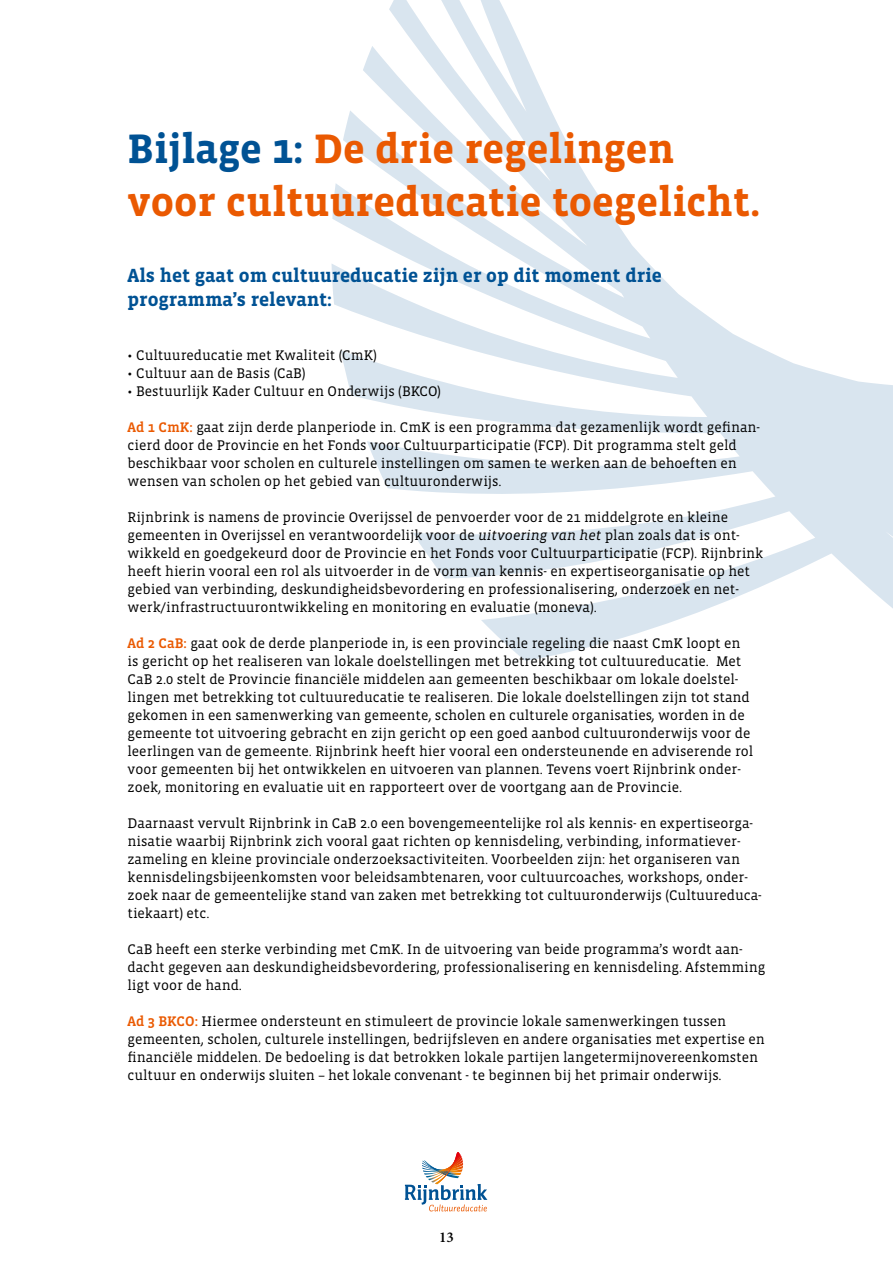
<style>
.page{position:relative;width:893px;height:1263px;background:#fff}
.page>*{position:absolute;margin:0;border:0;box-sizing:border-box;transform-origin:0 0}
.t1{font:700 42px/52.5px "Vista Slab OTCE";color:#ea5901}
.t2{font:700 19.5px/24px "Vista Slab OTCE";color:#005294}
.t3{font:600 15px "Minion Pro";color:#000}
.t4{font:14.25px/18px "Vista Slab OTCE";color:#000}
.s1{color:#005294}
.s2{font-weight:500;color:#ea5901}
.s3{font-style:italic}
</style>
<div class="page">
<svg style="left:331px;top:0;width:562px;height:661px"></svg>
<svg style="left:405px;top:1152px;width:82px;height:59px"></svg>
<h1 class="t1" style="left:128px;top:123px;width:634px"><span class="s1">Bijlage 1:</span> De drie regelingen voor cultuureducatie toegelicht.</h1>
<h2 class="t2" style="left:128px;top:264px;width:536px">Als het gaat om cultuureducatie zijn er op dit moment drie programma’s relevant:</h2>
<p class="t4" style="left:128px;top:346px;width:251px">• Cultuureducatie met Kwaliteit (CmK)</p>
<p class="t4" style="left:128px;top:364px;width:180px">• Cultuur aan de Basis (CaB)</p>
<p class="t4" style="left:128px;top:382px;width:315px">• Bestuurlijk Kader Cultuur en Onderwijs (BKCO)</p>
<p class="t4" style="left:128px;top:418px;width:634px"><span class="s2">Ad 1 CmK:</span> gaat zijn derde planperiode in. CmK is een programma dat gezamenlijk wordt gefinan&shy;cierd door de Provincie en het Fonds voor Cultuurparticipatie (FCP). Dit programma stelt geld beschikbaar voor scholen en culturele instellingen om samen te werken aan de behoeften en wensen van scholen op het gebied van cultuuronderwijs.</p>
<p class="t4" style="left:128px;top:508px;width:637px">Rijnbrink is namens de provincie Overijssel de penvoerder voor de 21 middelgrote en kleine gemeenten in Overijssel en verantwoordelijk voor de <span class="s3">uitvoering van het</span> plan zoals dat is ont&shy;wikkeld en goedgekeurd door de Provincie en het Fonds voor Cultuurparticipatie (FCP). Rijnbrink heeft hierin vooral een rol als uitvoerder in de vorm van kennis- en expertiseorganisatie op het gebied van verbinding, deskundigheidsbevordering en professionalisering, onderzoek en net&shy;werk/infrastructuurontwikkeling en monitoring en evaluatie (moneva).</p>
<p class="t4" style="left:128px;top:634px;width:627px"><span class="s2">Ad 2 CaB:</span> gaat ook de derde planperiode in, is een provinciale regeling die naast CmK loopt en is gericht op het realiseren van lokale doelstellingen met betrekking tot cultuureducatie. Met CaB 2.0 stelt de Provincie financiële middelen aan gemeenten beschikbaar om lokale doelstel&shy;lingen met betrekking tot cultuureducatie te realiseren. Die lokale doelstellingen zijn tot stand gekomen in een samenwerking van gemeente, scholen en culturele organisaties, worden in de gemeente tot uitvoering gebracht en zijn gericht op een goed aanbod cultuuronderwijs voor de leerlingen van de gemeente. Rijnbrink heeft hier vooral een ondersteunende en adviserende rol voor gemeenten bij het ontwikkelen en uitvoeren van plannen. Tevens voert Rijnbrink onder&shy;zoek, monitoring en evaluatie uit en rapporteert over de voortgang aan de Provincie.</p>
<p class="t4" style="left:128px;top:814px;width:636px">Daarnaast vervult Rijnbrink in CaB 2.0 een bovengemeentelijke rol als kennis- en expertiseorga&shy;nisatie waarbij Rijnbrink zich vooral gaat richten op kennisdeling, verbinding, informatiever&shy;zameling en kleine provinciale onderzoeksactiviteiten. Voorbeelden zijn: het organiseren van kennisdelingsbijeenkomsten voor beleidsambtenaren, voor cultuurcoaches, workshops, onder&shy;zoek naar de gemeentelijke stand van zaken met betrekking tot cultuuronderwijs (Cultuureduca&shy;tiekaart) etc.</p>
<p class="t4" style="left:128px;top:940px;width:639px">CaB heeft een sterke verbinding met CmK. In de uitvoering van beide programma’s wordt aan&shy;dacht gegeven aan deskundigheidsbevordering, professionalisering en kennisdeling. Afstemming ligt voor de hand.</p>
<p class="t4" style="left:128px;top:1012px;width:639px"><span class="s2">Ad 3 BKCO:</span> Hiermee ondersteunt en stimuleert de provincie lokale samenwerkingen tussen gemeenten, scholen, culturele instellingen, bedrijfsleven en andere organisaties met expertise en financiële middelen. De bedoeling is dat betrokken lokale partijen langetermijnovereenkomsten cultuur en onderwijs sluiten – het lokale convenant - te beginnen bij het primair onderwijs.</p>
<p class="t3" style="left:439px;top:1227px;width:16px">13</p>
</div>
